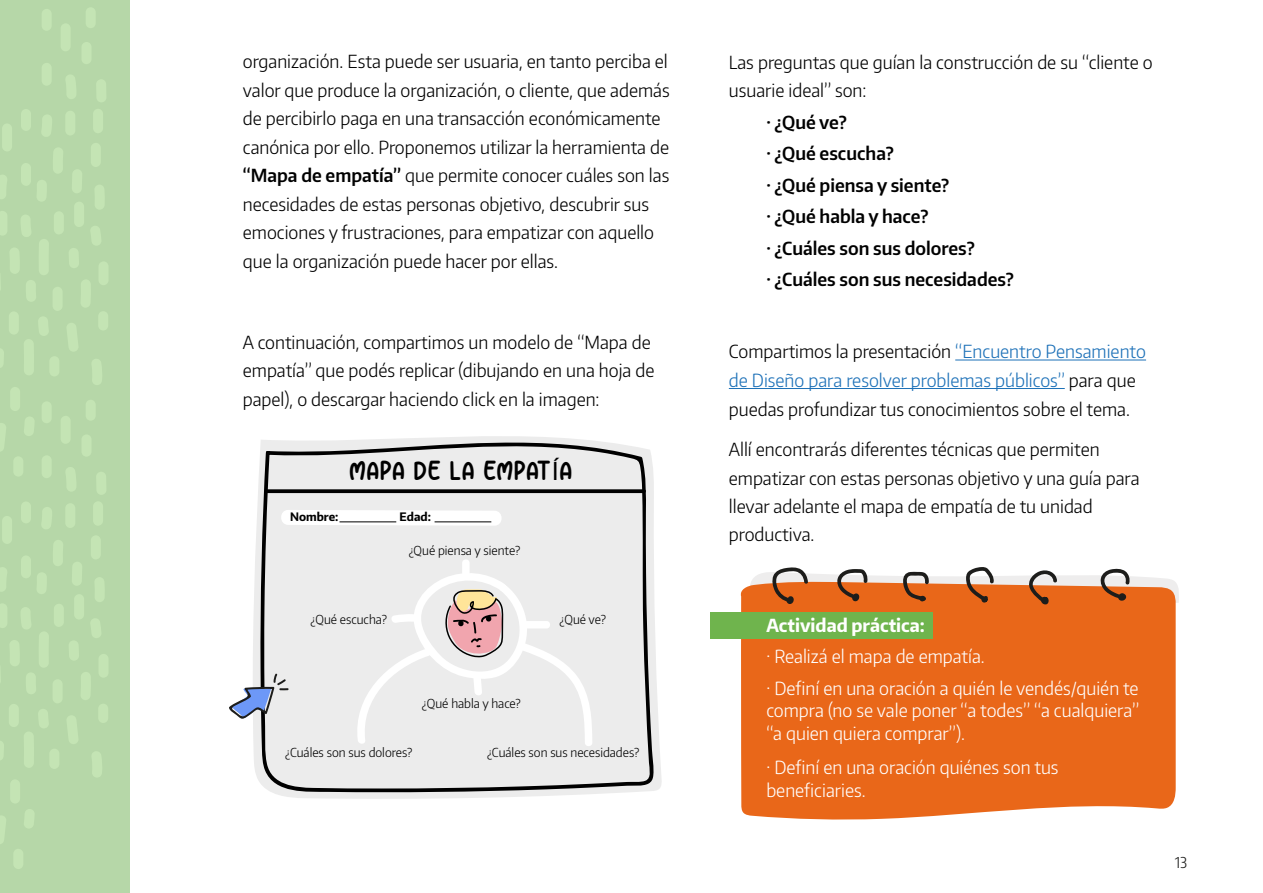
<style>
.page{position:relative;width:1263px;height:893px;background:#fff}
.page>*{position:absolute;margin:0;border:0;box-sizing:border-box;transform-origin:0 0}
.t1{font:26.85px "Dashing Unicorn";letter-spacing:.04em;color:#000}
.t2{font:300 18px/28.5px "Encode Sans Narrow";color:#000}
.t3{font:300 18px/22.5px "Encode Sans Narrow";color:#fff}
.t4{font:600 18px/31.5px "Encode Sans Narrow";color:#000}
.t5{font:700 18px "Encode Sans Narrow";color:#fff}
.t6{font:300 15px "Encode Sans Narrow";color:#1d1d1b}
.t7{font:300 12.45px "Encode Sans Narrow";color:#000}
.t8{font:700 11.7px "Encode Sans Narrow";color:#000}
.s1{font-weight:600}
.s2{font-family:"Myriad Pro"}
.s3{color:#1d71b8}
</style>
<div class="page">
<svg style="left:253px;top:463px;width:409px;height:336px"></svg>
<div style="left:739px;top:587px;width:437px;height:233px;background:#e96719"></div>
<svg style="left:747px;top:567px;width:432px;height:43px"></svg>
<div style="left:710px;top:612px;width:223px;height:26px;background:#6fb44d"></div>
<hr style="left:955px;top:359px;width:191px;height:1px;background:#1d71b8">
<hr style="left:729px;top:388px;width:336px;height:1px;background:#1d71b8">
<svg style="left:260px;top:436px;width:394px;height:358px;background:#dfdfdf"></svg>
<svg style="left:353px;top:558px;width:239px;height:189px;background:#ebe8e7"></svg>
<svg style="left:265px;top:489px;width:381px;height:4px;background:#121212"></svg>
<svg style="left:229px;top:673px;width:60px;height:46px"></svg>
<div style="left:0;top:0;width:129px;height:893px;background:#b6d7a8"></div>
<svg style="left:42px;top:402px;width:9px;height:21px"></svg>
<div style="left:61px;top:416px;width:10px;height:28px;background:#c4e4b4;border-radius:5px"></div>
<svg style="left:86px;top:400px;width:9px;height:20px"></svg>
<svg style="left:82px;top:435px;width:9px;height:21px"></svg>
<div style="left:42px;top:455px;width:10px;height:23px;background:#c4e4b4;border-radius:5px"></div>
<svg style="left:66px;top:467px;width:10px;height:24px"></svg>
<svg style="left:96px;top:472px;width:10px;height:23px"></svg>
<svg style="left:41px;top:507px;width:11px;height:22px"></svg>
<div style="left:65px;top:503px;width:10px;height:25px;background:#c4e4b4;border-radius:5px"></div>
<div style="left:93px;top:501px;width:10px;height:25px;background:#c4e4b4;border-radius:5px"></div>
<div style="left:91px;top:535px;width:10px;height:25px;background:#c4e4b4;border-radius:5px"></div>
<svg style="left:72px;top:562px;width:10px;height:24px"></svg>
<svg style="left:53px;top:540px;width:10px;height:26px"></svg>
<svg style="left:37px;top:573px;width:10px;height:21px"></svg>
<svg style="left:95px;top:577px;width:10px;height:25px"></svg>
<div style="left:74px;top:594px;width:10px;height:26px;background:#c4e4b4;border-radius:5px"></div>
<div style="left:54px;top:604px;width:10px;height:23px;background:#c4e4b4;border-radius:5px"></div>
<svg style="left:69px;top:641px;width:10px;height:19px"></svg>
<svg style="left:90px;top:619px;width:11px;height:19px"></svg>
<div style="left:98px;top:654px;width:11px;height:24px;background:#c4e4b4;border-radius:5px"></div>
<svg style="left:81px;top:672px;width:10px;height:28px"></svg>
<div style="left:53px;top:679px;width:10px;height:24px;background:#c4e4b4;border-radius:5px"></div>
<svg style="left:67px;top:716px;width:11px;height:28px"></svg>
<svg style="left:98px;top:704px;width:10px;height:19px"></svg>
<svg style="left:92px;top:751px;width:10px;height:26px"></svg>
<svg style="left:21px;top:502px;width:10px;height:21px"></svg>
<div style="left:2px;top:516px;width:10px;height:28px;background:#c4e4b4;border-radius:5px"></div>
<div style="left:21px;top:555px;width:10px;height:23px;background:#c4e4b4;border-radius:5px"></div>
<svg style="left:0;top:567px;width:7px;height:25px"></svg>
<svg style="left:0;top:604px;width:49px;height:90px"></svg>
<div style="left:9px;top:704px;width:10px;height:23px;background:#c4e4b4;border-radius:5px"></div>
<svg style="left:24px;top:709px;width:35px;height:60px"></svg>
<svg style="left:0;top:741px;width:4px;height:19px"></svg>
<div style="left:10px;top:779px;width:10px;height:25px;background:#c4e4b4;border-radius:5px"></div>
<svg style="left:24px;top:809px;width:10px;height:19px"></svg>
<svg style="left:0;top:816px;width:6px;height:28px"></svg>
<svg style="left:14px;top:849px;width:9px;height:20px"></svg>
<svg style="left:42px;top:9px;width:9px;height:21px"></svg>
<div style="left:61px;top:23px;width:10px;height:28px;background:#c4e4b4;border-radius:5px"></div>
<svg style="left:86px;top:8px;width:9px;height:20px"></svg>
<svg style="left:82px;top:42px;width:9px;height:22px"></svg>
<div style="left:42px;top:63px;width:10px;height:23px;background:#c4e4b4;border-radius:5px"></div>
<svg style="left:66px;top:75px;width:10px;height:24px"></svg>
<svg style="left:96px;top:80px;width:10px;height:22px"></svg>
<svg style="left:41px;top:115px;width:11px;height:22px"></svg>
<div style="left:65px;top:111px;width:10px;height:25px;background:#c4e4b4;border-radius:5px"></div>
<div style="left:93px;top:109px;width:10px;height:24px;background:#c4e4b4;border-radius:5px"></div>
<div style="left:91px;top:143px;width:10px;height:24px;background:#c4e4b4;border-radius:5px"></div>
<svg style="left:72px;top:169px;width:10px;height:24px"></svg>
<svg style="left:53px;top:148px;width:10px;height:25px"></svg>
<svg style="left:37px;top:180px;width:10px;height:21px"></svg>
<svg style="left:95px;top:185px;width:10px;height:24px"></svg>
<div style="left:74px;top:201px;width:10px;height:26px;background:#c4e4b4;border-radius:5px"></div>
<div style="left:54px;top:211px;width:10px;height:24px;background:#c4e4b4;border-radius:5px"></div>
<svg style="left:69px;top:248px;width:10px;height:20px"></svg>
<svg style="left:90px;top:226px;width:11px;height:19px"></svg>
<div style="left:98px;top:261px;width:11px;height:24px;background:#c4e4b4;border-radius:5px"></div>
<svg style="left:81px;top:280px;width:10px;height:27px"></svg>
<div style="left:53px;top:287px;width:10px;height:24px;background:#c4e4b4;border-radius:5px"></div>
<svg style="left:67px;top:323px;width:11px;height:28px"></svg>
<svg style="left:98px;top:311px;width:10px;height:19px"></svg>
<svg style="left:92px;top:359px;width:10px;height:26px"></svg>
<svg style="left:21px;top:109px;width:10px;height:22px"></svg>
<div style="left:2px;top:123px;width:10px;height:29px;background:#c4e4b4;border-radius:5px"></div>
<div style="left:21px;top:163px;width:10px;height:23px;background:#c4e4b4;border-radius:5px"></div>
<svg style="left:0;top:175px;width:7px;height:24px"></svg>
<svg style="left:0;top:211px;width:49px;height:91px"></svg>
<div style="left:9px;top:311px;width:10px;height:24px;background:#c4e4b4;border-radius:5px"></div>
<svg style="left:24px;top:317px;width:35px;height:59px"></svg>
<svg style="left:0;top:349px;width:4px;height:19px"></svg>
<div style="left:10px;top:387px;width:10px;height:24px;background:#c4e4b4;border-radius:5px"></div>
<svg style="left:24px;top:417px;width:10px;height:19px"></svg>
<svg style="left:0;top:423px;width:6px;height:28px"></svg>
<svg style="left:14px;top:457px;width:9px;height:19px"></svg>
<p class="t2" style="left:243px;top:47px;width:428px">organización. Esta puede ser usuaria, en tanto perciba el valor que produce la organización, o cliente, que además de percibirlo paga en una transacción económicamente canónica por ello. Proponemos utilizar la herramienta de <span class="s1">“Mapa de empatía”</span> que permite conocer cuáles son las necesidades de estas personas objetivo, descubrir sus emociones y frustraciones, para empatizar con aquello que la organización puede hacer por ellas.</p>
<p class="t2" style="left:243px;top:327px;width:413px">A continuación, compartimos un modelo de “Mapa de empatía” que podés replicar (dibujando en una hoja de papel), o descargar haciendo click en la imagen:</p>
<h1 class="t1" style="left:349px;top:457px;width:224px">MAPA DE LA EMPAT<span class="s2">Í</span>A</h1>
<p class="t8" style="left:290px;top:509px;width:50px">Nombre:</p>
<p class="t8" style="left:400px;top:509px;width:33px">Edad:</p>
<p class="t7" style="left:409px;top:542px;width:113px">¿Qué piensa y siente?</p>
<p class="t7" style="left:311px;top:612px;width:78px">¿Qué escucha?</p>
<p class="t7" style="left:559px;top:612px;width:48px">¿Qué ve?</p>
<p class="t7" style="left:422px;top:696px;width:100px">¿Qué habla y hace?</p>
<p class="t7" style="left:285px;top:744px;width:129px">¿Cuáles son sus dolores?</p>
<p class="t7" style="left:487px;top:744px;width:154px">¿Cuáles son sus necesidades?</p>
<p class="t2" style="left:729px;top:47px;width:425px">Las preguntas que guían la construcción de su “cliente o usuarie ideal” son:</p>
<p class="t4" style="left:766px;top:106px;width:249px">· ¿Qué ve?<br>· ¿Qué escucha?<br>· ¿Qué piensa y siente?<br>· ¿Qué habla y hace?<br>· ¿Cuáles son sus dolores?<br>· ¿Cuáles son sus necesidades?</p>
<p class="t2" style="left:729px;top:337px;width:419px">Compartimos la presentación <span class="s3">“Encuentro Pensamiento de Diseño para resolver problemas públicos”</span> para que puedas profundizar tus conocimientos sobre el tema.</p>
<p class="t2" style="left:729px;top:434px;width:412px">Allí encontrarás diferentes técnicas que permiten empatizar con estas personas objetivo y una guía para llevar adelante el mapa de empatía de tu unidad productiva.</p>
<p class="t5" style="left:766px;top:613px;width:160px">Actividad práctica:</p>
<p class="t3" style="left:766px;top:640px;width:374px;line-height:31.5px">· Realizá el mapa de empatía.<br>· Definí en una oración a quién le vendés/quién te</p>
<p class="t3" style="left:766px;top:698px;width:374px">compra (no se vale poner “a todes” “a cualquiera” “a quien quiera comprar”).</p>
<p class="t3" style="left:766px;top:755px;width:294px">· Definí en una oración quiénes son tus beneficiaries.</p>
<p class="t6" style="left:1175px;top:853px;width:14px">13</p>
</div>
